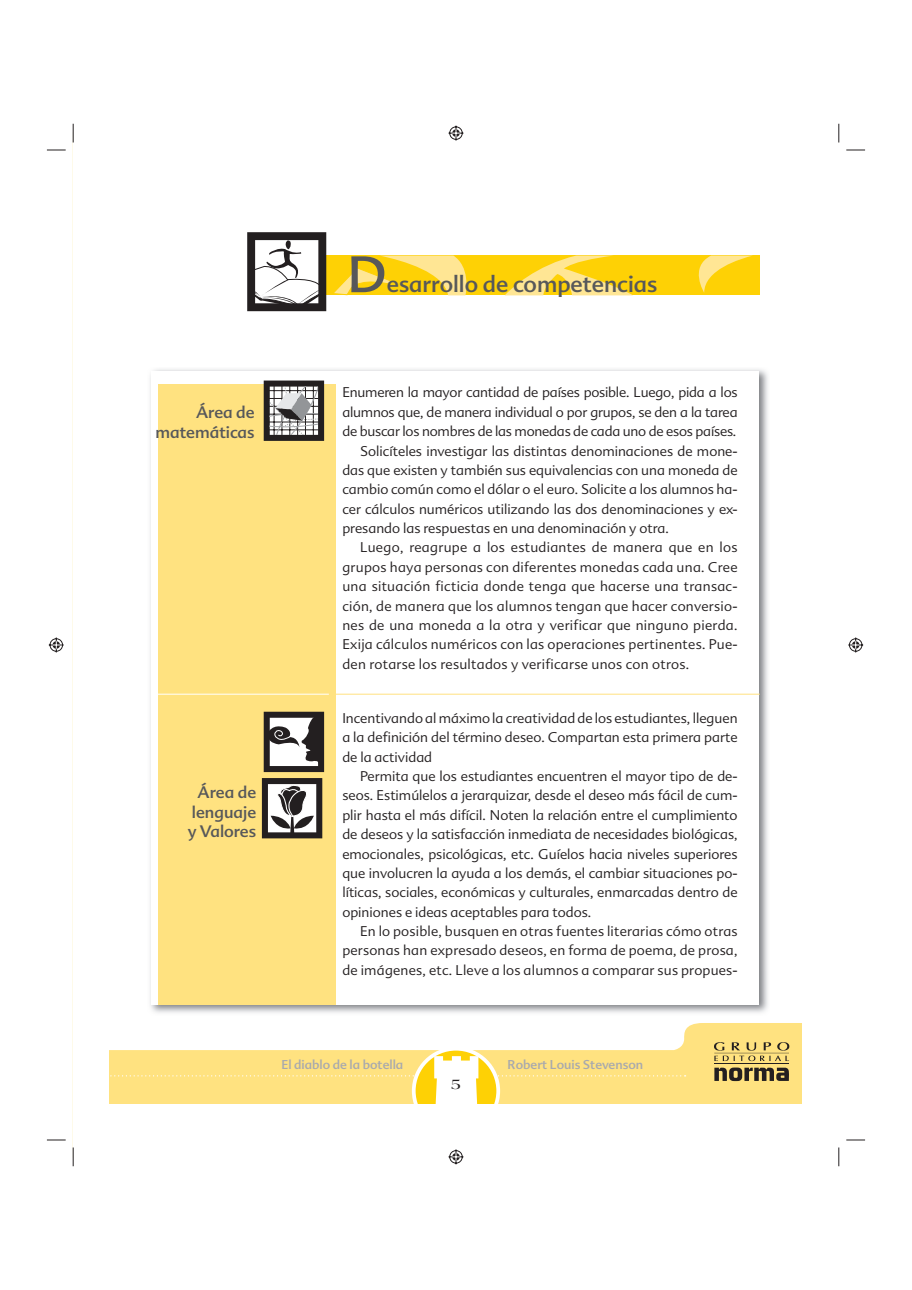
<style>
.page{position:relative;width:912px;height:1290px;background:#fff}
.page>*{position:absolute;margin:0;border:0;box-sizing:border-box;transform-origin:0 0}
.t1{font:50px "Advert";color:#57585a}
.t2{font:22.5px "Advert";color:#57585a}
.t3{font:16.25px/19.5px "Advert";color:#57585a;text-align:right}
.t4{font:700 15px "Americana Std";color:#231f20}
.t5{font:300 13.75px/19.4px "Advert";color:#231f20;text-align:justify}
.t6{font:300 13.75px "Advert";letter-spacing:.02em;color:#231f20}
.t7{font:12.5px "Advert";color:#a8a9ad}
</style>
<div class="page">
<svg style="left:109px;top:1023px;width:693px;height:81px"></svg>
<svg style="left:413px;top:1049px;width:85px;height:84px"></svg>
<svg style="left:109px;top:1056px;width:576px;height:77px"></svg>
<hr style="left:714px;top:1063px;width:74px;height:1px;background:#231f20">
<svg style="left:714px;top:1068px;width:74px;height:13px"></svg>
<svg style="left:713px;top:1042px;width:76px;height:19px"></svg>
<img style="left:150px;top:369px;width:618px;height:644px">
<div style="left:152px;top:371px;width:606px;height:633px;background:#fff"></div>
<div style="left:159px;top:384px;width:176px;height:620px;background:#ffe280"></div>
<hr style="left:329px;top:694px;width:430px;height:1px;background:#ffe280">
<hr style="left:151px;top:694px;width:178px;height:1px;background:#fff">
<svg style="left:247px;top:232px;width:512px;height:79px"></svg>
<svg style="left:264px;top:381px;width:60px;height:60px;background:#848283"></svg>
<svg style="left:264px;top:712px;width:60px;height:60px;background:#807e7f"></svg>
<svg style="left:262px;top:778px;width:60px;height:61px;background:#817f7e"></svg>
<svg style="left:47px;top:149px;width:19px;height:2px"></svg>
<svg style="left:846px;top:149px;width:18px;height:2px"></svg>
<svg style="left:47px;top:1139px;width:19px;height:2px"></svg>
<svg style="left:846px;top:1139px;width:18px;height:2px"></svg>
<svg style="left:72px;top:124px;width:2px;height:18px"></svg>
<svg style="left:72px;top:1148px;width:2px;height:18px"></svg>
<svg style="left:838px;top:124px;width:1px;height:18px"></svg>
<svg style="left:838px;top:1148px;width:1px;height:18px"></svg>
<svg style="left:448px;top:125px;width:16px;height:16px"></svg>
<svg style="left:448px;top:1149px;width:16px;height:16px"></svg>
<svg style="left:48px;top:637px;width:16px;height:16px"></svg>
<svg style="left:848px;top:637px;width:16px;height:16px"></svg>
<h1 class="t1" style="left:347px;top:256px;width:41px">D</h1>
<h2 class="t2" style="left:386px;top:276px;width:272px">esarrollo de competencias</h2>
<p class="t3" style="left:155px;top:405px;width:101px">Área de matemáticas</p>
<p class="t3" style="left:188px;top:784px;width:70px;text-align:justify;text-indent:10px">Área de lenguaje y Valores</p>
<p class="t5" style="left:342px;top:384px;width:396px">Enumeren la mayor cantidad de países posible. Luego, pida a los</p>
<p class="t5" style="left:342px;top:404px;width:396px">alumnos que, de manera individual o por grupos, se den a la tarea</p>
<p class="t5" style="left:342px;top:423px;width:395px">de buscar los nombres de las monedas de cada uno de esos países.</p>
<p class="t5" style="left:360px;top:442px;width:379px">Solicíteles investigar las distintas denominaciones de mone-</p>
<p class="t5" style="left:342px;top:462px;width:396px">das que existen y también sus equivalencias con una moneda de</p>
<p class="t5" style="left:342px;top:481px;width:396px">cambio común como el dólar o el euro. Solicite a los alumnos ha-</p>
<p class="t5" style="left:342px;top:500px;width:396px">cer cálculos numéricos utilizando las dos denominaciones y ex-</p>
<p class="t5" style="left:342px;top:520px;width:328px">presando las respuestas en una denominación y otra.</p>
<p class="t6" style="left:360px;top:542px;width:379px">Luego, reagrupe a los estudiantes de manera que en los</p>
<p class="t6" style="left:342px;top:562px;width:396px">grupos haya personas con diferentes monedas cada una. Cree</p>
<p class="t6" style="left:342px;top:581px;width:396px">una situación ficticia donde tenga que hacerse una transac-</p>
<p class="t6" style="left:342px;top:600px;width:396px">ción, de manera que los alumnos tengan que hacer conversio-</p>
<p class="t6" style="left:342px;top:620px;width:396px">nes de una moneda a la otra y verificar que ninguno pierda.</p>
<p class="t6" style="left:342px;top:639px;width:396px">Exija cálculos numéricos con las operaciones pertinentes. Pue-</p>
<p class="t6" style="left:342px;top:658px;width:348px">den rotarse los resultados y verificarse unos con otros.</p>
<p class="t5" style="left:342px;top:710px;width:396px">Incentivando al máximo la creatividad de los estudiantes, lleguen a la definición del término deseo. Compartan esta primera parte de la actividad</p>
<p class="t5" style="left:342px;top:768px;width:396px;text-indent:18px">Permita que los estudiantes encuentren el mayor tipo de de&shy;seos. Estimúlelos a jerarquizar, desde el deseo más fácil de cum&shy;plir hasta el más difícil. Noten la relación entre el cumplimiento de deseos y la satisfacción inmediata de necesidades biológicas, emocionales, psicológicas, etc. Guíelos hacia niveles superiores que involucren la ayuda a los demás, el cambiar situaciones po&shy;líticas, sociales, económicas y culturales, enmarcadas dentro de opiniones e ideas aceptables para todos.</p>
<p class="t5" style="left:342px;top:923px;width:397px;text-indent:18px">En lo posible, busquen en otras fuentes literarias cómo otras personas han expresado deseos, en forma de poema, de prosa, de imágenes, etc. Lleve a los alumnos a comparar sus propues-</p>
<p class="t7" style="left:281px;top:1059px;width:123px">El diablo de la botella</p>
<p class="t7" style="left:507px;top:1059px;width:137px">Robert Louis Stevenson</p>
<p class="t4" style="left:451px;top:1079px;width:11px">5</p>
</div>
